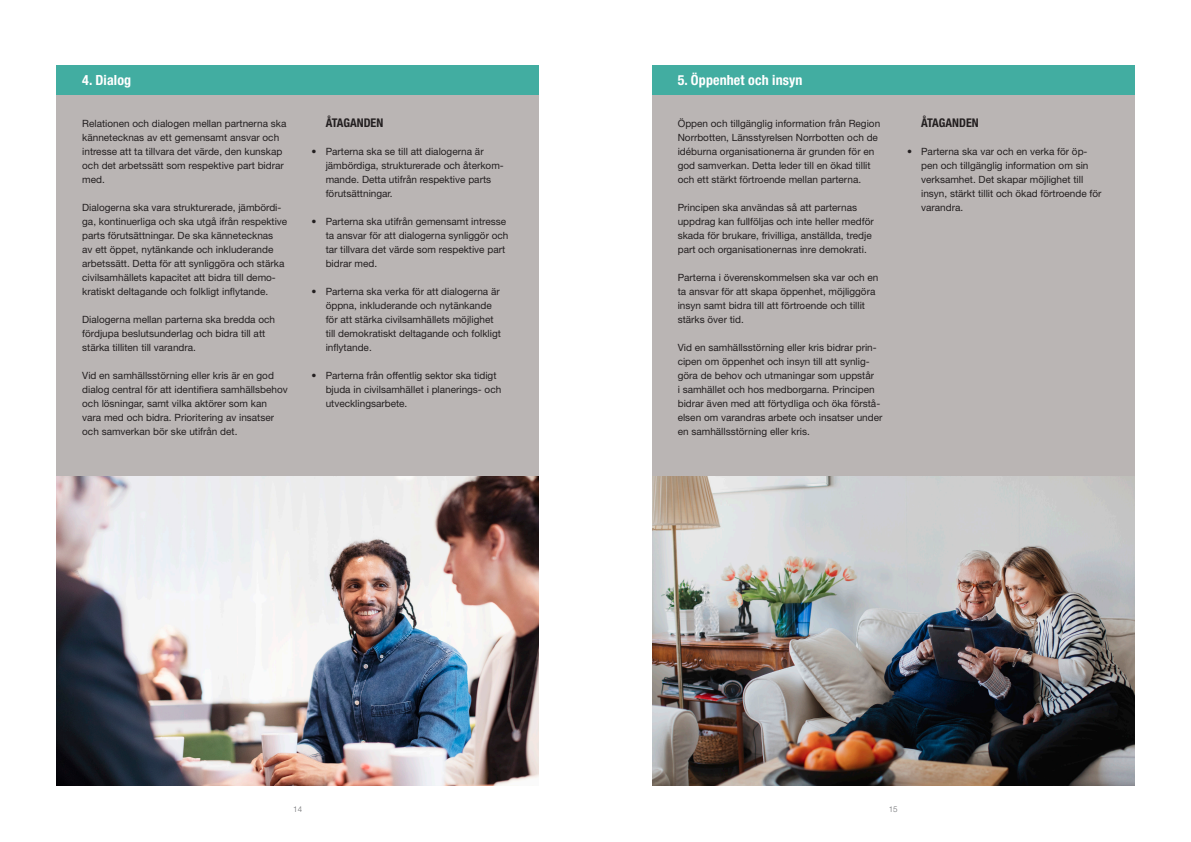
<style>
.page{position:relative;width:1191px;height:842px;background:#fff}
.page>*{position:absolute;margin:0;border:0;box-sizing:border-box;transform-origin:0 0}
.t1{font:700 condensed 14px "Helvetica Neue LT Std";letter-spacing:.01em;color:#fff}
.t2{font:700 condensed 12px "Helvetica Neue LT Std";color:#231f20}
.t3{font:10px/14px "Helvetica Neue LT Std";color:#231f20}
.t4{font:300 8px "Helvetica Neue LT Std";color:#6c6d70}
</style>
<div class="page">
<div style="left:57px;top:65px;width:482px;height:720px;background:#bab5b4"></div>
<div style="left:57px;top:65px;width:482px;height:30px;background:#42ada1"></div>
<img style="left:57px;top:477px;width:482px;height:308px">
<div style="left:652px;top:65px;width:482px;height:720px;background:#bab5b4"></div>
<div style="left:652px;top:65px;width:482px;height:30px;background:#42ada1"></div>
<img style="left:652px;top:477px;width:482px;height:308px">
<p class="t1" style="left:82px;top:71px;width:51px">4. Dialog</p>
<p class="t3" style="left:82px;top:116px;width:206px">Relationen och dialogen mellan partnerna ska kännetecknas av ett gemensamt ansvar och intresse att ta tillvara det värde, den kunskap och det arbetssätt som respektive part bidrar med.</p>
<p class="t3" style="left:82px;top:200px;width:207px">Dialogerna ska vara strukturerade, jämbördi&shy;ga, kontinuerliga och ska utgå ifrån respektive parts förutsättningar. De ska kännetecknas<br>av ett öppet, nytänkande och inkluderande arbetssätt. Detta för att synliggöra och stärka civilsamhällets kapacitet att bidra till demo&shy;kratiskt deltagande och folkligt inflytande.</p>
<p class="t3" style="left:82px;top:312px;width:194px">Dialogerna mellan parterna ska bredda och fördjupa beslutsunderlag och bidra till att stärka tilliten till varandra.</p>
<p class="t3" style="left:82px;top:368px;width:207px">Vid en samhällsstörning eller kris är en god dialog central för att identifiera samhällsbehov och lösningar, samt vilka aktörer som kan vara med och bidra. Prioritering av insatser och samverkan bör ske utifrån det.</p>
<p class="t2" style="left:326px;top:115px;width:59px">ÅTAGANDEN</p>
<p class="t3" style="left:326px;top:144px;width:180px;text-indent:-14px">• Parterna ska se till att dialogerna är jämbördiga, strukturerade och återkom&shy;mande. Detta utifrån respektive parts förutsättningar.</p>
<p class="t3" style="left:326px;top:214px;width:184px;text-indent:-14px">• Parterna ska utifrån gemensamt intresse ta ansvar för att dialogerna synliggör och tar tillvara det värde som respektive part bidrar med.</p>
<p class="t3" style="left:326px;top:284px;width:177px;text-indent:-14px">• Parterna ska verka för att dialogerna är öppna, inkluderande och nytänkande för att stärka civilsamhällets möjlighet till demokratiskt deltagande och folkligt inflytande.</p>
<p class="t3" style="left:326px;top:368px;width:177px;text-indent:-14px">• Parterna från offentlig sektor ska tidigt bjuda in civilsamhället i planerings- och utvecklingsarbete.</p>
<p class="t1" style="left:677px;top:71px;width:126px">5. Öppenhet och insyn</p>
<p class="t3" style="left:677px;top:116px;width:204px">Öppen och tillgänglig information från Region Norrbotten, Länsstyrelsen Norrbotten och de idéburna organisationerna är grunden för en god samverkan. Detta leder till en ökad tillit och ett stärkt förtroende mellan parterna.</p>
<p class="t3" style="left:677px;top:200px;width:197px">Principen ska användas så att parternas uppdrag kan fullföljas och inte heller medför skada för brukare, frivilliga, anställda, tredje part och organisationernas inre demokrati.</p>
<p class="t3" style="left:677px;top:270px;width:202px">Parterna i överenskommelsen ska var och en ta ansvar för att skapa öppenhet, möjliggöra insyn samt bidra till att förtroende och tillit stärks över tid.</p>
<p class="t3" style="left:677px;top:340px;width:206px">Vid en samhällsstörning eller kris bidrar prin&shy;cipen om öppenhet och insyn till att synlig&shy;göra de behov och utmaningar som uppstår<br>i samhället och hos medborgarna. Principen bidrar även med att förtydliga och öka förstå&shy;elsen om varandras arbete och insatser under en samhällsstörning eller kris.</p>
<p class="t2" style="left:921px;top:115px;width:59px">ÅTAGANDEN</p>
<p class="t3" style="left:921px;top:144px;width:182px;text-indent:-14px">• Parterna ska var och en verka för öp&shy;pen och tillgänglig information om sin verksamhet. Det skapar möjlighet till insyn, stärkt tillit och ökad förtroende för varandra.</p>
<p class="t4" style="left:293px;top:804px;width:10px">14</p>
<p class="t4" style="left:888px;top:804px;width:10px">15</p>
</div>
